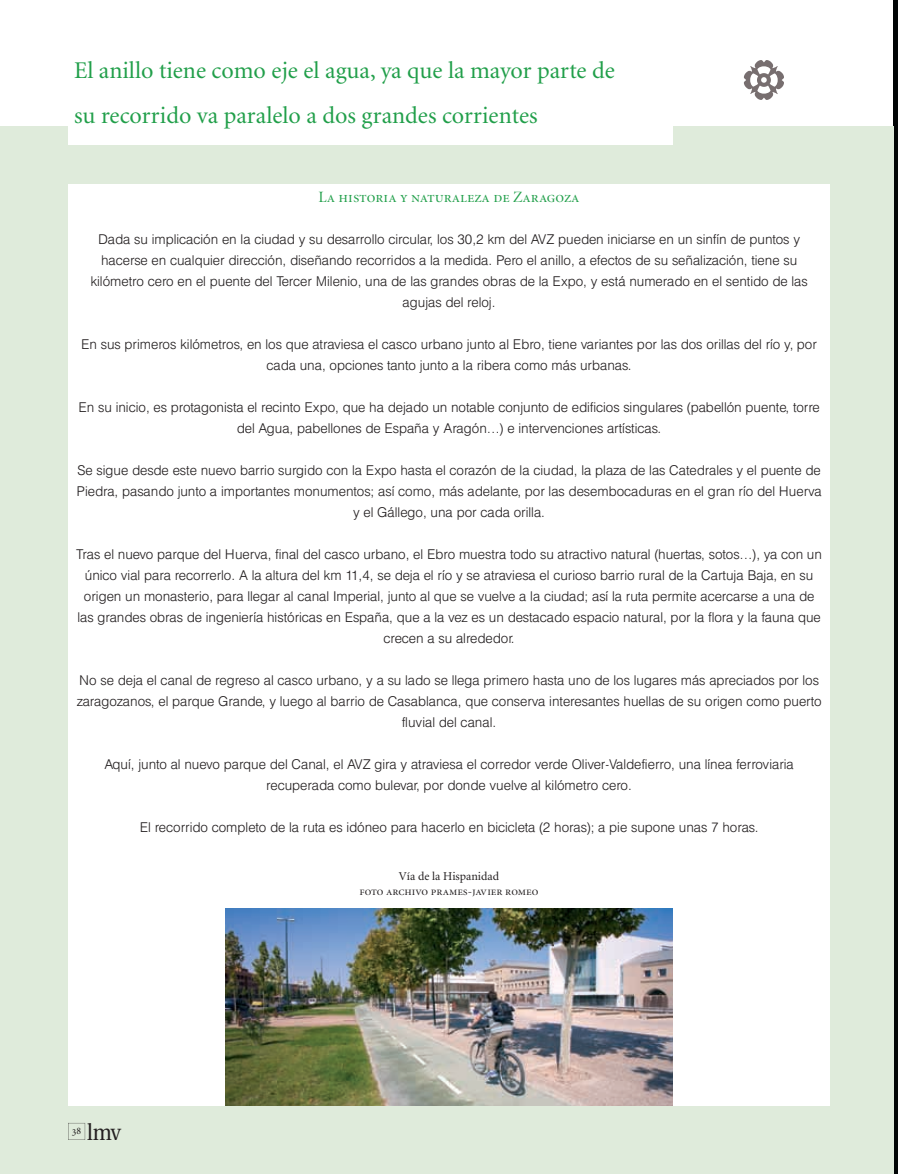
<style>
.page{position:relative;width:898px;height:1174px;background:#fff}
.page>*{position:absolute;margin:0;border:0;box-sizing:border-box;transform-origin:0 0}
.t1{font:24px/45px "Minion";color:#219f4a}
.t2{font:22.95px "Utopia";color:#231f20;scale:.9 1}
.t3{font:15.75px "Minion Display Regular SC";color:#219f4a}
.t4{font:300 13.5px/21px "AT Triumvirate";color:#231f20;text-align:center}
.t5{font:12px "Minion Display Regular SC";color:#231f20}
.t6{font:12px "Minion";color:#231f20}
</style>
<div class="page">
<img style="left:893px;top:0;width:4px;height:1174px">
<div style="left:0;top:126px;width:893px;height:1048px;background:#dfebdb"></div>
<svg style="left:68px;top:1123px;width:17px;height:17px"></svg>
<div style="left:68px;top:184px;width:761px;height:922px;background:#fff"></div>
<div style="left:68px;top:55px;width:604px;height:90px;background:#fff"></div>
<img style="left:225px;top:908px;width:447px;height:198px">
<h1 class="t1" style="left:74px;top:50px;width:542px">El anillo tiene como eje el agua, ya que la mayor parte de su recorrido va paralelo a dos grandes corrientes</h1>
<p class="t3" style="left:318px;top:190px;width:262px">La historia y naturaleza de Zaragoza</p>
<p class="t4" style="left:90px;top:230px;width:718px">Dada su implicación en la ciudad y su desarrollo circular, los 30,2 km del AVZ pueden iniciarse en un sinfín de puntos y hacerse en cualquier dirección, diseñando recorridos a la medida. Pero el anillo, a efectos de su señalización, tiene su kilómetro cero en el puente del Tercer Milenio, una de las grandes obras de la Expo, y está numerado en el sentido de las agujas del reloj.</p>
<p class="t4" style="left:81px;top:335px;width:737px">En sus primeros kilómetros, en los que atraviesa el casco urbano junto al Ebro, tiene variantes por las dos orillas del río y, por cada una, opciones tanto junto a la ribera como más urbanas.</p>
<p class="t4" style="left:78px;top:398px;width:742px">En su inicio, es protagonista el recinto Expo, que ha dejado un notable conjunto de edificios singulares (pabellón puente, torre del Agua, pabellones de España y Aragón…) e intervenciones artísticas.</p>
<p class="t4" style="left:76px;top:461px;width:746px">Se sigue desde este nuevo barrio surgido con la Expo hasta el corazón de la ciudad, la plaza de las Catedrales y el puente de<br>Piedra, pasando junto a importantes monumentos; así como, más adelante, por las desembocaduras en el gran río del Huerva y el Gállego, una por cada orilla.</p>
<p class="t4" style="left:76px;top:545px;width:746px">Tras el nuevo parque del Huerva, final del casco urbano, el Ebro muestra todo su atractivo natural (huertas, sotos…), ya con un único vial para recorrerlo. A la altura del km 11,4, se deja el río y se atraviesa el curioso barrio rural de la Cartuja Baja, en su origen un monasterio, para llegar al canal Imperial, junto al que se vuelve a la ciudad; así la ruta permite acercarse a una de las grandes obras de ingeniería históricas en España, que a la vez es un destacado espacio natural, por la flora y la fauna que crecen a su alrededor.</p>
<p class="t4" style="left:77px;top:671px;width:746px">No se deja el canal de regreso al casco urbano, y a su lado se llega primero hasta uno de los lugares más apreciados por los zaragozanos, el parque Grande, y luego al barrio de Casablanca, que conserva interesantes huellas de su origen como puerto fluvial del canal.</p>
<p class="t4" style="left:104px;top:755px;width:690px">Aquí, junto al nuevo parque del Canal, el AVZ gira y atraviesa el corredor verde Oliver-Valdefierro, una línea ferroviaria recuperada como bulevar, por donde vuelve al kilómetro cero.</p>
<p class="t4" style="left:140px;top:818px;width:620px">El recorrido completo de la ruta es idóneo para hacerlo en bicicleta (2 horas); a pie supone unas 7 horas.</p>
<h2 class="t2" style="left:72px;top:1122px;width:55px"><sup>38</sup> lmv</h2>
<p class="t6" style="left:399px;top:871px;width:102px">Vía de la Hispanidad</p>
<p class="t5" style="left:359px;top:886px;width:180px">foto archivo prames-javier romeo</p>
</div>
